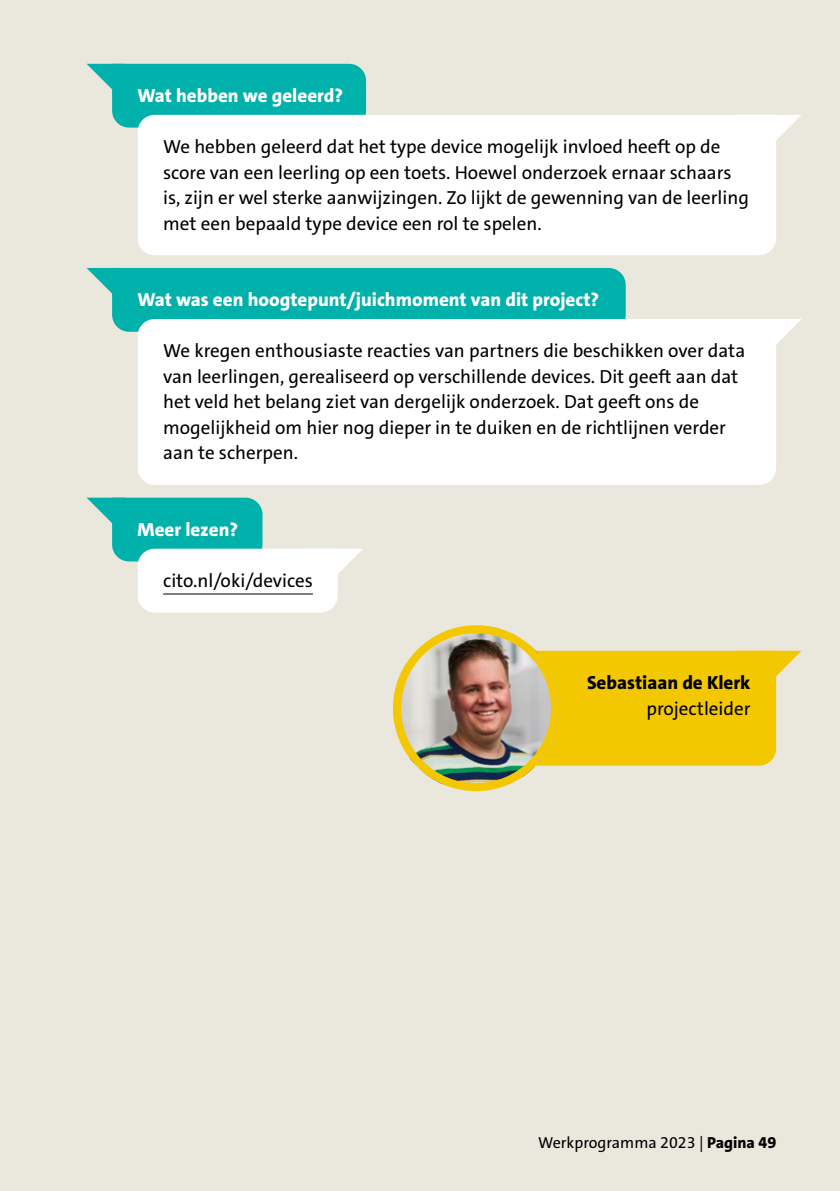
<style>
.page{position:relative;width:840px;height:1191px;background:#fff}
.page>*{position:absolute;margin:0;border:0;box-sizing:border-box;transform-origin:0 0}
.t1{font:19px/25.6px "The Sans Cito";color:#000}
.t2{font:800 19px "The Sans Cito";color:#fff}
.t3{font:800 19px "The Sans Cito";color:#000}
.t4{font:16px "The Sans Cito";color:#000}
.s1{font-weight:800}
</style>
<div class="page">
<div style="left:0;top:0;width:839px;height:1191px;background:#eae7dd"></div>
<div style="left:137px;top:115px;width:638px;height:140px;background:#fff"></div>
<div style="left:137px;top:319px;width:638px;height:166px;background:#fff"></div>
<svg style="left:737px;top:115px;width:64px;height:64px"></svg>
<svg style="left:737px;top:319px;width:64px;height:64px"></svg>
<svg style="left:87px;top:64px;width:279px;height:64px;background:#3cc1bb"></svg>
<svg style="left:86px;top:268px;width:539px;height:64px;background:#38c0bb"></svg>
<svg style="left:86px;top:497px;width:277px;height:115px"></svg>
<svg style="left:536px;top:651px;width:265px;height:114px;background:#f3ca14"></svg>
<hr style="left:163px;top:593px;width:150px;height:1px;background:#000">
<img style="left:393px;top:625px;width:165px;height:166px;border-radius:83px">
<div style="left:393px;top:625px;width:165px;height:166px;border:8px solid #f4c800;border-radius:50%"></div>
<p class="t2" style="left:137px;top:83px;width:207px">Wat hebben we geleerd?</p>
<p class="t1" style="left:163px;top:134px;width:587px">We hebben geleerd dat het type device mogelijk invloed heeft op de score van een leerling op een toets. Hoewel onderzoek ernaar schaars is, zijn er wel sterke aanwijzingen. Zo lijkt de gewenning van de leerling met een bepaald type device een rol te spelen.</p>
<p class="t2" style="left:137px;top:288px;width:463px">Wat was een hoogtepunt/juichmoment van dit project?</p>
<p class="t1" style="left:163px;top:338px;width:583px">We kregen enthousiaste reacties van partners die beschikken over data van leerlingen, gerealiseerd op verschillende devices. Dit geeft aan dat het veld het belang ziet van dergelijk onderzoek. Dat geeft ons de mogelijkheid om hier nog dieper in te duiken en de richtlijnen verder aan te scherpen.</p>
<p class="t2" style="left:137px;top:517px;width:102px">Meer lezen?</p>
<p class="t1" style="left:163px;top:568px;width:151px">cito.nl/oki/devices</p>
<p class="t3" style="left:586px;top:670px;width:165px">Sebastiaan de Klerk</p>
<p class="t1" style="left:646px;top:695px;width:106px">projectleider</p>
<p class="t4" style="left:538px;top:1132px;width:239px">Werkprogramma 2023 | <span class="s1">Pagina 49</span></p>
</div>
